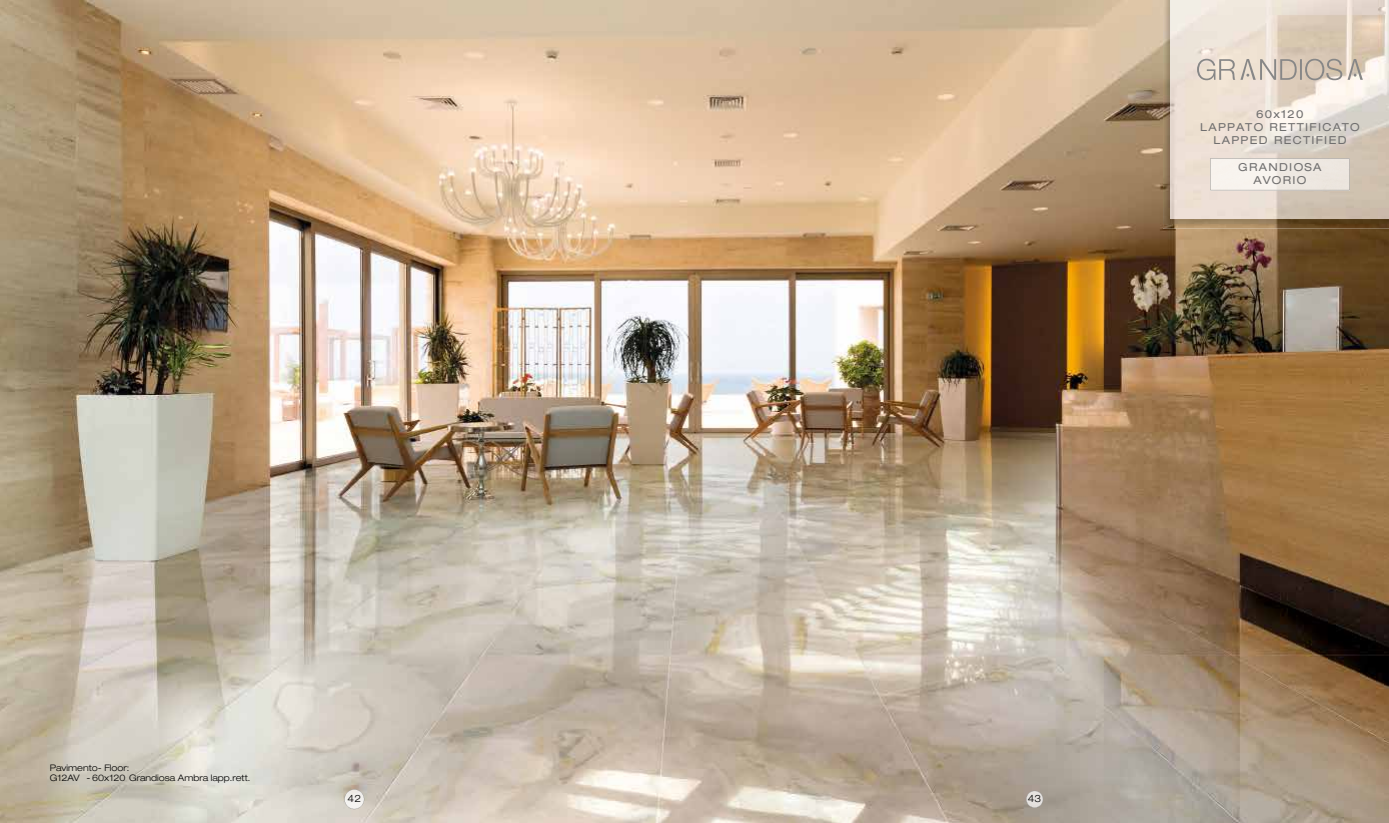
<style>
.page{position:relative;width:1389px;height:823px;background:#fff}
.page>*{position:absolute;margin:0;border:0;box-sizing:border-box;transform-origin:0 0}
.t1{font:expanded 11px/13px "Helvetica Neue LT Std";letter-spacing:.12em;color:#706f6f;text-align:center}
.t2{font:300 expanded 10px "Helvetica Neue";color:#000}
.t3{font:300 expanded 9px/10.7px "Helvetica Neue";color:#000}
</style>
<div class="page">
<img style="left:0;top:0;width:1389px;height:822px">
<img style="left:1163px;top:0;width:226px;height:228px">
<img style="left:1170px;top:0;width:219px;height:219px">
<svg style="left:1210px;top:158px;width:140px;height:32px"></svg>
<svg style="left:1197px;top:59px;width:166px;height:21px;background:#cdc2b6"></svg>
<img style="left:1026px;top:790px;width:17px;height:17px">
<img style="left:344px;top:788px;width:20px;height:20px">
<p class="t1" style="left:1200px;top:107px;width:161px">60x120<br>LAPPATO RETTIFICATO<br>LAPPED RECTIFIED</p>
<p class="t1" style="left:1238px;top:160px;width:85px">GRANDIOSA<br>AVORIO</p>
<p class="t3" style="left:50px;top:761px;width:202px">Pavimento- Floor:<br>G12AV - 60x120 Grandiosa Ambra lapp.rett.</p>
<p class="t2" style="left:348px;top:792px;width:15px">42</p>
<p class="t2" style="left:1028px;top:792px;width:15px">43</p>
</div>
